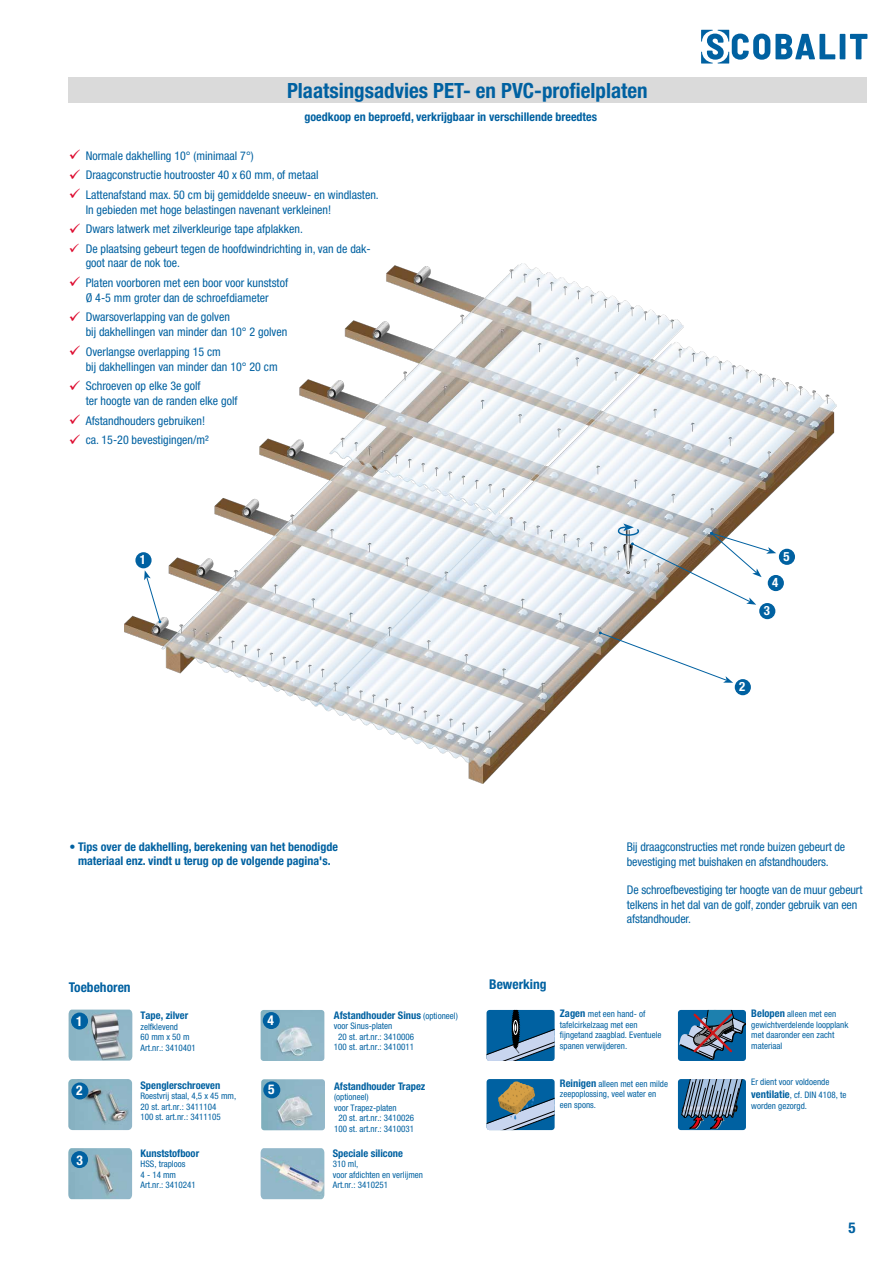
<style>
.page{position:relative;width:893px;height:1263px;background:#fff}
.page>*{position:absolute;margin:0;border:0;box-sizing:border-box;transform-origin:0 0}
.t1{font:700 condensed 21px "Helvetica Neue LT Pro";color:#0061a1}
.t2{font:700 condensed 15px "Helvetica Neue LT Pro";color:#0061a1}
.t3{font:700 condensed 13.5px "Helvetica Neue LT Pro";color:#0061a1}
.t4{font:700 condensed 13.5px "Helvetica Neue LT Pro";color:#fff}
.t5{font:700 condensed 12.9px "Helvetica Neue LT Pro";color:#fff}
.t6{font:condensed 12px/15px "Helvetica Neue LT Pro";color:#0061a1}
.t7{font:700 condensed 12px/14.4px "Helvetica Neue LT Pro";color:#0061a1;text-align:center}
.t8{font:700 condensed 10.5px "Helvetica Neue LT Pro";color:#0061a1}
.t9{font:condensed 9px/10.5px "Helvetica Neue LT Pro";color:#0061a1}
.s1{color:#dd0b2f}
.s2{font-weight:400;font-size:9px}
.s3{font-weight:700;font-size:10.5px}
</style>
<div class="page">
<svg style="left:701px;top:30px;width:134px;height:34px"></svg>
<div style="left:840px;top:34px;width:5px;height:25px;background:#0061a1"></div>
<svg style="left:850px;top:34px;width:17px;height:25px"></svg>
<img style="left:125px;top:264px;width:712px;height:520px">
<div style="left:135px;top:552px;width:17px;height:16px;background:#0061a1;border-radius:50%"></div>
<svg style="left:599px;top:631px;width:134px;height:52px"></svg>
<svg style="left:144px;top:570px;width:17px;height:53px"></svg>
<div style="left:735px;top:679px;width:16px;height:16px;background:#0061a1;border-radius:50%"></div>
<div style="left:768px;top:575px;width:16px;height:16px;background:#0061a1;border-radius:50%"></div>
<div style="left:779px;top:549px;width:16px;height:16px;background:#0061a1;border-radius:50%"></div>
<div style="left:759px;top:603px;width:16px;height:16px;background:#0061a1;border-radius:50%"></div>
<svg style="left:617px;top:523px;width:159px;height:82px"></svg>
<div style="left:68px;top:77px;width:799px;height:25px;background:#dadada"></div>
<img style="left:261px;top:1148px;width:63px;height:51px">
<svg style="left:487px;top:1079px;width:68px;height:51px;background:#5f8598"></svg>
<svg style="left:487px;top:1010px;width:68px;height:51px;background:#3575a3"></svg>
<div style="left:678px;top:1079px;width:68px;height:51px;background:#0061a1;border-radius:3px"></div>
<svg style="left:681px;top:1079px;width:65px;height:50px"></svg>
<div style="left:678px;top:1010px;width:68px;height:51px;background:#0061a1;border-radius:3px"></div>
<svg style="left:679px;top:1010px;width:67px;height:50px"></svg>
<img style="left:261px;top:1010px;width:63px;height:51px">
<div style="left:263px;top:1012px;width:17px;height:17px;background:#0061a1;border-radius:50%"></div>
<img style="left:261px;top:1079px;width:64px;height:51px">
<div style="left:263px;top:1081px;width:17px;height:17px;background:#0061a1;border-radius:50%"></div>
<img style="left:69px;top:1009px;width:63px;height:51px">
<div style="left:71px;top:1012px;width:17px;height:17px;background:#0061a1;border-radius:50%"></div>
<img style="left:68px;top:1148px;width:64px;height:51px">
<div style="left:71px;top:1151px;width:17px;height:17px;background:#0061a1;border-radius:50%"></div>
<img style="left:68px;top:1079px;width:64px;height:51px">
<div style="left:71px;top:1082px;width:17px;height:17px;background:#0061a1;border-radius:50%"></div>
<h1 class="t1" style="left:287px;top:78px;width:362px">Plaatsingsadvies PET- en PVC-profielplaten</h1>
<p class="t7" style="left:304px;top:109px;width:294px">goedkoop en beproefd, verkrijgbaar in verschillende breedtes</p>
<p class="t6" style="left:69px;top:148px;width:186px"><span class="s1">✓</span> Normale dakhelling 10° (minimaal 7°)</p>
<p class="t6" style="left:69px;top:168px;width:251px"><span class="s1">✓</span> Draagconstructie houtrooster 40 x 60 mm, of metaal</p>
<p class="t6" style="left:86px;top:187px;width:295px;text-indent:-17px"><span class="s1">✓</span> Lattenafstand max. 50 cm bij gemiddelde sneeuw- en windlasten.<br>In gebieden met hoge belastingen navenant verkleinen!</p>
<p class="t6" style="left:69px;top:222px;width:236px"><span class="s1">✓</span> Dwars latwerk met zilverkleurige tape afplakken.</p>
<p class="t6" style="left:86px;top:241px;width:287px;line-height:14.4px;text-indent:-17px"><span class="s1">✓</span> De plaatsing gebeurt tegen de hoofdwindrichting in, van de dak&shy;goot naar de nok toe.</p>
<p class="t6" style="left:69px;top:275px;width:221px;text-align:center"><span class="s1">✓</span> Platen voorboren met een boor voor kunststof<br>Ø 4-5 mm groter dan de schroefdiameter</p>
<p class="t6" style="left:86px;top:309px;width:203px;text-indent:-17px"><span class="s1">✓</span> Dwarsoverlapping van de golven<br>bij dakhellingen van minder dan 10° 2 golven</p>
<p class="t6" style="left:86px;top:344px;width:193px;text-indent:-17px"><span class="s1">✓</span> Overlangse overlapping 15 cm<br>bij dakhellingen van minder dan 10° 20 cm</p>
<p class="t6" style="left:86px;top:378px;width:153px;text-indent:-17px"><span class="s1">✓</span> Schroeven op elke 3e golf<br>ter hoogte van de randen elke golf</p>
<p class="t6" style="left:69px;top:413px;width:138px"><span class="s1">✓</span> Afstandhouders gebruiken!</p>
<p class="t6" style="left:69px;top:432px;width:142px"><span class="s1">✓</span> ca. 15-20 bevestigingen/m²</p>
<p class="t5" style="left:140px;top:552px;width:8px">1</p>
<p class="t5" style="left:783px;top:549px;width:8px">5</p>
<p class="t5" style="left:772px;top:575px;width:8px">4</p>
<p class="t5" style="left:764px;top:603px;width:8px">3</p>
<p class="t5" style="left:739px;top:679px;width:8px">2</p>
<p class="t7" style="left:70px;top:839px;width:270px">• Tips over de dakhelling, berekening van het benodigde materiaal enz. vindt u terug op de volgende pagina's.</p>
<p class="t6" style="left:627px;top:840px;width:220px;line-height:14.4px">Bij draagconstructies met ronde buizen gebeurt de bevestiging met buishaken en afstandhouders.</p>
<p class="t6" style="left:627px;top:883px;width:237px;line-height:14.4px">De schroefbevestiging ter hoogte van de muur gebeurt telkens in het dal van de golf, zonder gebruik van een afstandhouder.</p>
<p class="t3" style="left:69px;top:979px;width:63px">Toebehoren</p>
<p class="t3" style="left:489px;top:976px;width:59px">Bewerking</p>
<p class="t4" style="left:76px;top:1013px;width:8px">1</p>
<p class="t4" style="left:76px;top:1080px;width:8px">2</p>
<p class="t4" style="left:76px;top:1082px;width:8px">2</p>
<p class="t8" style="left:141px;top:1009px;width:49px">Tape, zilver</p>
<p class="t9" style="left:141px;top:1021px;width:57px">zelfklevend<br>60 mm x 50 m<br>Art.nr.: 3410401</p>
<p class="t8" style="left:141px;top:1079px;width:81px">Spenglerschroeven</p>
<p class="t9" style="left:141px;top:1091px;width:97px">Roestvrij staal, 4,5 x 45 mm,<br>20 st. art.nr.: 3411104<br>100 st. art.nr.: 3411105</p>
<p class="t4" style="left:267px;top:1012px;width:8px">4</p>
<p class="t8" style="left:334px;top:1009px;width:125px">Afstandhouder Sinus <span class="s2">(optioneel)</span></p>
<p class="t9" style="left:334px;top:1020px;width:60px">voor Sinus-platen</p>
<p class="t9" style="left:338px;top:1031px;width:77px">20 st. art.nr.: 3410006</p>
<p class="t9" style="left:334px;top:1041px;width:82px">100 st. art.nr.: 3410011</p>
<p class="t4" style="left:268px;top:1081px;width:8px">5</p>
<p class="t8" style="left:334px;top:1080px;width:93px">Afstandhouder Trapez</p>
<p class="t9" style="left:334px;top:1092px;width:36px">(optioneel)</p>
<p class="t9" style="left:334px;top:1102px;width:64px">voor Trapez-platen</p>
<p class="t9" style="left:338px;top:1113px;width:77px">20 st. art.nr.: 3410026</p>
<p class="t9" style="left:334px;top:1123px;width:82px">100 st. art.nr.: 3410031</p>
<p class="t9" style="left:560px;top:1009px;width:103px"><span class="s3">Zagen</span> met een hand- of tafelcirkelzaag met een fijngetand zaagblad. Eventuele spanen verwijderen.</p>
<p class="t9" style="left:560px;top:1078px;width:110px"><span class="s3">Reinigen</span> alleen met een milde zeepoplossing, veel water en een spons.</p>
<p class="t9" style="left:751px;top:1076px;width:97px;line-height:12.6px">Er dient voor voldoende <span class="s3">ventilatie</span>, cf. DIN 4108, te</p>
<p class="t9" style="left:751px;top:1009px;width:99px"><span class="s3">Belopen</span> alleen met een gewichtverdelende loopplank met daaronder een zacht materiaal</p>
<p class="t9" style="left:751px;top:1100px;width:57px">worden gezorgd.</p>
<p class="t4" style="left:76px;top:1152px;width:8px">3</p>
<p class="t8" style="left:141px;top:1147px;width:60px">Kunststofboor</p>
<p class="t9" style="left:141px;top:1159px;width:57px">HSS, traploos<br>4 - 14 mm<br>Art.nr.: 3410241</p>
<p class="t8" style="left:333px;top:1147px;width:72px">Speciale silicone</p>
<p class="t9" style="left:333px;top:1159px;width:92px">310 ml,<br>voor afdichten en verlijmen<br>Art.nr.: 3410251</p>
<p class="t2" style="left:848px;top:1219px;width:9px">5</p>
</div>
